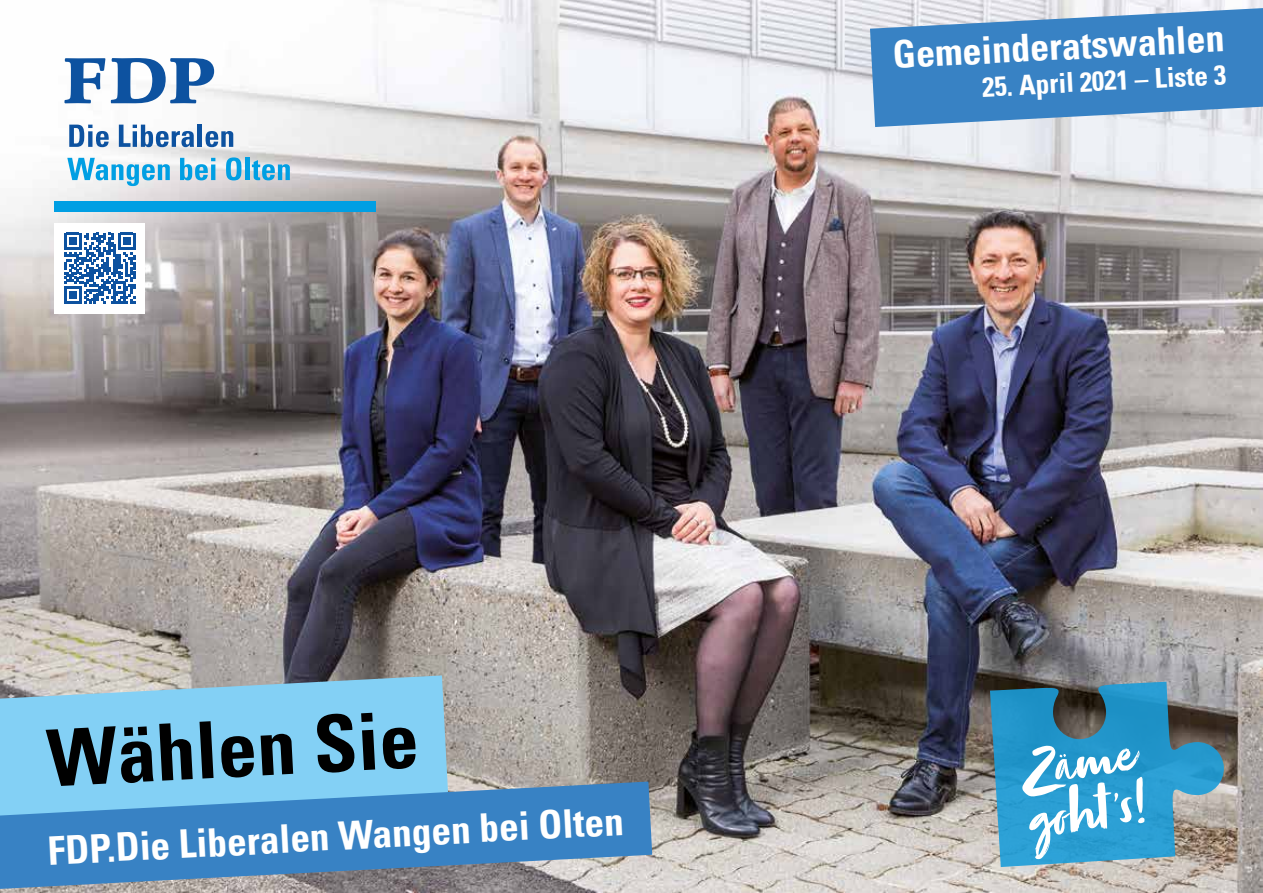
<style>
.page{position:relative;width:1263px;height:893px;background:#fff}
.page>*{position:absolute;margin:0;border:0;box-sizing:border-box;transform-origin:0 0}
.t1{font:700 condensed 78.75px "Univers";color:#000}
.t2{font:64.35px/50.6px "Zooja Pro";color:#fff}
.t3{font:700 condensed 39.3px "Univers";color:#fff}
.t4{font:700 condensed 38.1px "Univers";color:#fff}
.t5{font:700 condensed 27.45px "Univers";color:#fff}
</style>
<div class="page">
<img style="left:0;top:0;width:1263px;height:893px">
<div style="left:55px;top:201px;width:321px;height:11px;background:#009fe3"></div>
<svg style="left:69px;top:125px;width:40px;height:22px"></svg>
<svg style="left:119px;top:125px;width:75px;height:22px"></svg>
<hr style="left:198px;top:125px;width:4px;height:22px;background:#0d52a0">
<svg style="left:206px;top:131px;width:27px;height:16px"></svg>
<svg style="left:64px;top:58px;width:41px;height:45px"></svg>
<svg style="left:111px;top:58px;width:103px;height:45px"></svg>
<svg style="left:67px;top:158px;width:103px;height:28px"></svg>
<svg style="left:180px;top:158px;width:35px;height:22px"></svg>
<svg style="left:226px;top:157px;width:15px;height:23px"></svg>
<hr style="left:245px;top:158px;width:4px;height:22px;background:#009fe3">
<svg style="left:252px;top:160px;width:38px;height:20px"></svg>
<svg style="left:990px;top:682px;width:234px;height:185px;background:#4090b3"></svg>
<svg style="left:0;top:675px;width:448px;height:106px;background:#88cbeb"></svg>
<svg style="left:0;top:781px;width:652px;height:108px;background:#5692c4"></svg>
<svg style="left:870px;top:8px;width:393px;height:119px;background:#5693cb"></svg>
<div style="left:55px;top:223px;width:90px;height:90px;background:#fff"></div>
<svg style="left:64px;top:233px;width:71px;height:71px"></svg>
<h1 class="t1" style="left:45px;top:710px;width:373px;rotate:-3deg">Wählen Sie</h1>
<p class="t3" style="left:47px;top:827px;width:578px;rotate:-3deg">FDP.Die Liberalen Wangen bei Olten</p>
<p class="t4" style="left:891px;top:32px;width:334px;rotate:-3deg">Gemeinderatswahlen</p>
<p class="t5" style="left:981px;top:70px;width:246px;rotate:-3deg">25. April 2021 – Liste 3</p>
<h2 class="t2" style="left:1013px;top:754px;width:124px;rotate:-10deg">Zäme goht’s!</h2>
</div>
